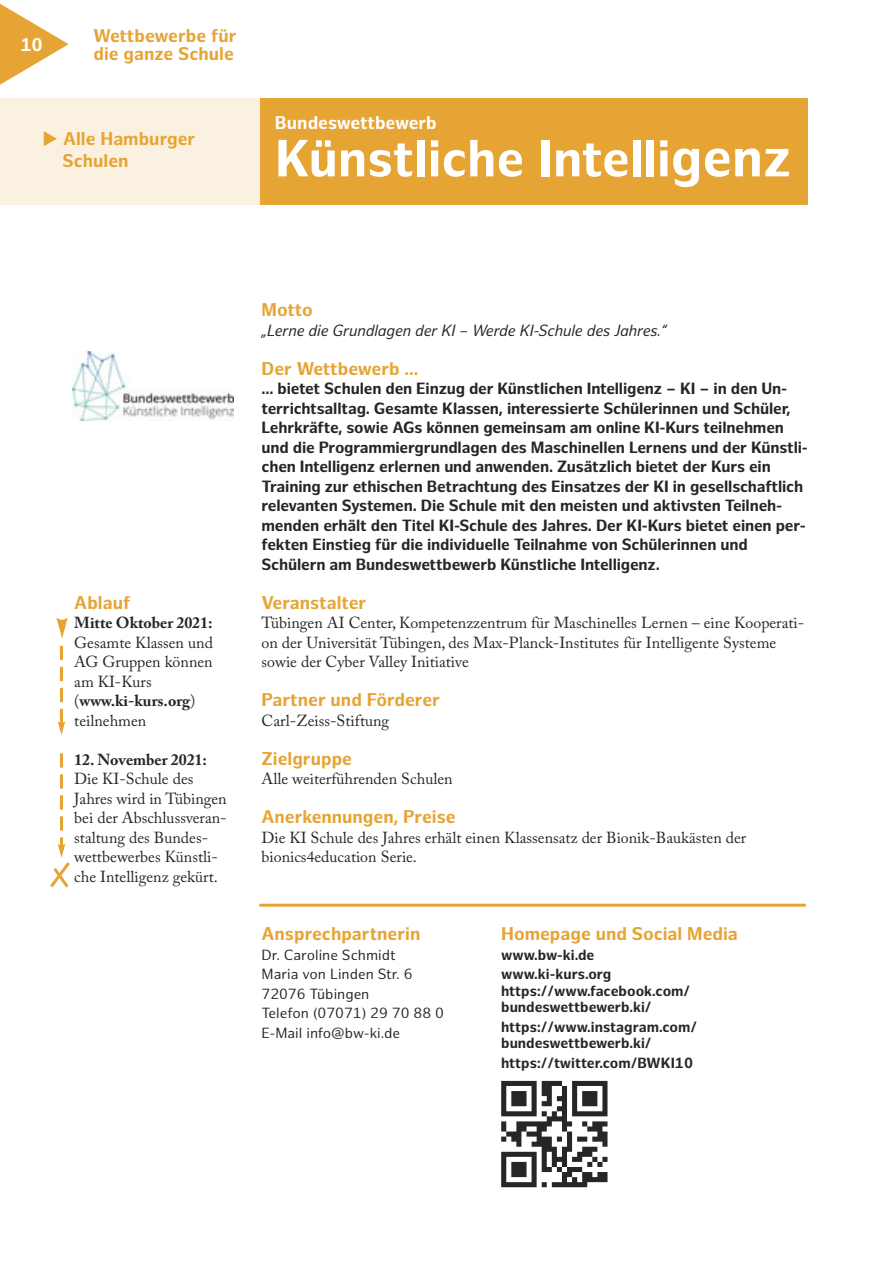
<style>
.page{position:relative;width:893px;height:1263px;background:#fff}
.page>*{position:absolute;margin:0;border:0;box-sizing:border-box;transform-origin:0 0}
.t1{font:700 51px "Hamburg Sans";color:#fff}
.t2{font:700 18px/18px "Hamburg Sans";color:#e6a434}
.t3{font:700 18px "Hamburg Sans";color:#fff}
.t4{font:700 15.9px/19.5px "Hamburg Sans";letter-spacing:-.01em;color:#272526}
.t5{font:15.9px/19.5px "Adobe Caslon Pro";color:#272526}
.t6{font:italic 15.9px "Hamburg Sans";letter-spacing:-.01em;color:#272526}
.t7{font:700 15.9px "Adobe Caslon Pro";color:#272526}
.t8{font:700 14.4px/16.5px "Hamburg Sans";color:#272526}
.t9{font:14.4px/19.5px "Hamburg Sans";color:#272526}
.s1{font-size:54px}
.s2{font-weight:700}
</style>
<div class="page">
<svg style="left:0;top:3px;width:69px;height:82px"></svg>
<img style="left:73px;top:352px;width:160px;height:69px">
<svg style="left:501px;top:1081px;width:106px;height:106px"></svg>
<div style="left:0;top:98px;width:265px;height:106px;background:#fbf1e1"></div>
<div style="left:260px;top:98px;width:548px;height:106px;background:#e6a434"></div>
<hr style="left:259px;top:904px;width:547px;height:3px;background:#e6a434">
<svg style="left:58px;top:646px;width:7px;height:89px"></svg>
<svg style="left:56px;top:618px;width:12px;height:20px"></svg>
<svg style="left:50px;top:753px;width:20px;height:135px"></svg>
<p class="t3" style="left:20px;top:34px;width:24px">10</p>
<p class="t2" style="left:94px;top:27px;width:144px">Wettbewerbe für die ganze Schule</p>
<p class="t2" style="left:63px;top:128px;width:134px;line-height:22px">Alle Hamburger<br>Schulen</p>
<p class="t3" style="left:275px;top:112px;width:163px">Bundeswettbewerb</p>
<h1 class="t1" style="left:275px;top:129px;width:518px">Künstliche Intelli<span class="s1">genz</span></h1>
<p class="t2" style="left:74px;top:594px;width:58px">Ablauf</p>
<p class="t7" style="left:74px;top:613px;width:140px">Mitte Oktober 2021:</p>
<p class="t5" style="left:74px;top:632px;width:140px">Gesamte Klassen und<br>AG Gruppen können am KI-Kurs (<span class="s2">www.ki-kurs.org</span>) teilnehmen</p>
<p class="t7" style="left:74px;top:750px;width:134px">12. November 2021:</p>
<p class="t5" style="left:74px;top:769px;width:154px">Die KI-Schule des<br>Jahres wird in Tübingen bei der Abschlussveran&shy;staltung des Bundes&shy;wettbewerbes Künstli&shy;che Intelligenz gekürt.</p>
<p class="t2" style="left:261px;top:302px;width:53px">Motto</p>
<p class="t6" style="left:261px;top:321px;width:407px">„Lerne die Grundlagen der KI – Werde KI-Schule des Jahres.“</p>
<p class="t2" style="left:261px;top:360px;width:159px">Der Wettbewerb ...</p>
<p class="t4" style="left:261px;top:379px;width:548px">... bietet Schulen den Einzug der Künstlichen Intelligenz – KI – in den Un&shy;terrichtsalltag. Gesamte Klassen, interessierte Schülerinnen und Schüler, Lehrkräfte, sowie AGs können gemeinsam am online KI-Kurs teilnehmen und die Programmiergrundlagen des Maschinellen Lernens und der Künstli&shy;chen Intelligenz erlernen und anwenden. Zusätzlich bietet der Kurs ein Training zur ethischen Betrachtung des Einsatzes der KI in gesellschaftlich relevanten Systemen. Die Schule mit den meisten und aktivsten Teilneh&shy;menden erhält den Titel KI-Schule des Jahres. Der KI-Kurs bietet einen per&shy;fekten Einstieg für die individuelle Teilnahme von Schülerinnen und Schülern am Bundeswettbewerb Künstliche Intelligenz.</p>
<p class="t2" style="left:261px;top:594px;width:106px">Veranstalter</p>
<p class="t5" style="left:261px;top:613px;width:544px">Tübingen AI Center, Kompetenzzentrum für Maschinelles Lernen – eine Kooperati&shy;on der Universität Tübingen, des Max-Planck-Institutes für Intelligente Systeme sowie der Cyber Valley Initiative</p>
<p class="t2" style="left:261px;top:692px;width:180px">Partner und Förderer</p>
<p class="t5" style="left:261px;top:710px;width:129px">Carl-Zeiss-Stiftung</p>
<p class="t2" style="left:261px;top:750px;width:92px">Zielgruppe</p>
<p class="t5" style="left:261px;top:769px;width:193px">Alle weiterführenden Schulen</p>
<p class="t2" style="left:261px;top:809px;width:195px">Anerkennungen, Preise</p>
<p class="t5" style="left:261px;top:827px;width:486px">Die KI Schule des Jahres erhält einen Klassensatz der Bionik-Baukästen der bionics4education Serie.</p>
<p class="t2" style="left:261px;top:926px;width:160px">Ansprechpartnerin</p>
<p class="t9" style="left:261px;top:945px;width:184px">Dr. Caroline Schmidt<br>Maria von Linden Str. 6<br>72076 Tübingen<br>Telefon (07071) 29 70 88 0<br>E-Mail info@bw-ki.de</p>
<p class="t2" style="left:501px;top:926px;width:238px">Homepage und Social Media</p>
<p class="t8" style="left:501px;top:945px;width:112px;line-height:19.5px">www.bw-ki.de www.ki-kurs.org</p>
<p class="t8" style="left:501px;top:983px;width:191px">https://www.facebook.com/ bundeswettbewerb.ki/</p>
<p class="t8" style="left:501px;top:1019px;width:197px">https://www.instagram.com/ bundeswettbewerb.ki/</p>
<p class="t8" style="left:501px;top:1055px;width:193px">https://twitter.com/BWKI10</p>
</div>
